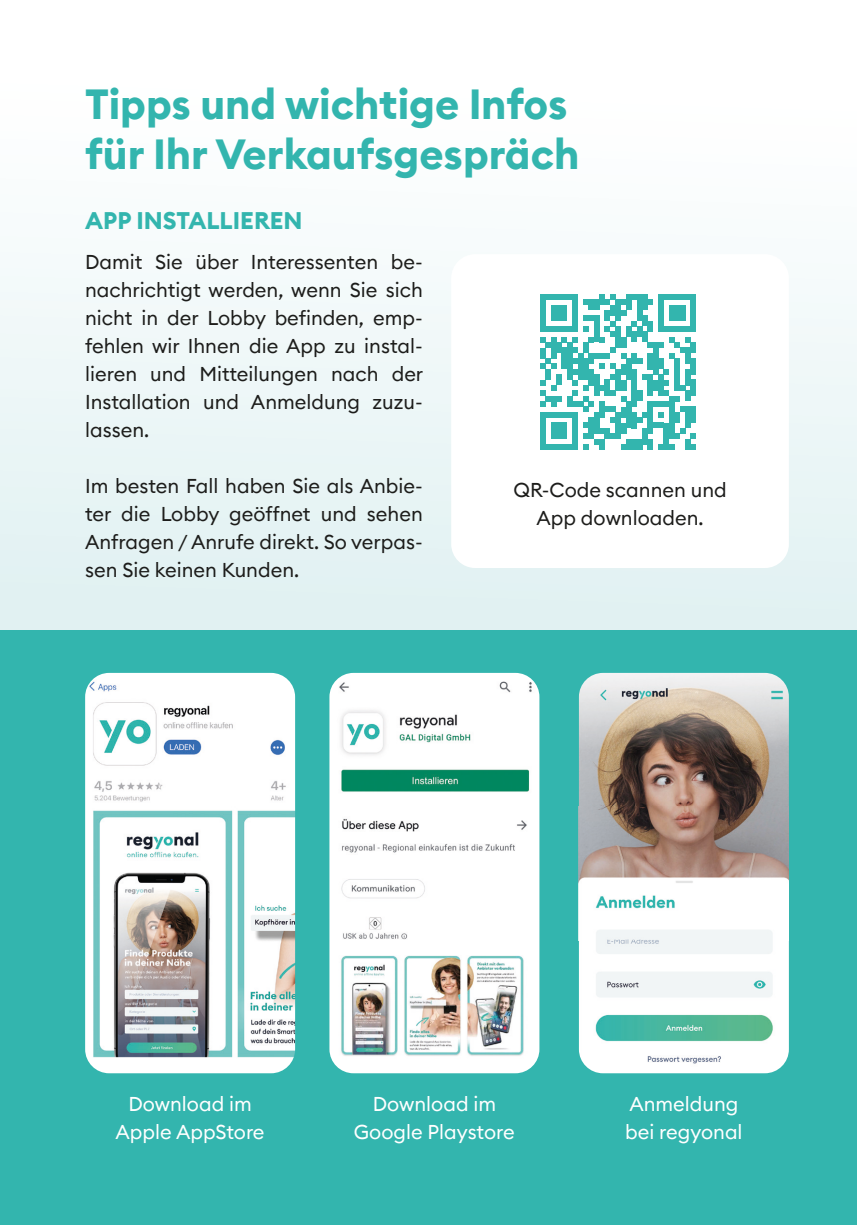
<style>
.page{position:relative;width:857px;height:1225px;background:#fff}
.page>*{position:absolute;margin:0;border:0;box-sizing:border-box;transform-origin:0 0}
.t1{font:700 42px/50.4px "Euclid Circular B";color:#33b5ae}
.t2{font:700 24px "Euclid Circular B";color:#33b5ae}
.t3{font:20px/28px "Euclid Circular B";color:#1d1d1b;text-align:justify}
.t4{font:20px/28px "Euclid Circular B";color:#fff;text-align:center}
</style>
<div class="page">
<svg style="left:0;top:268px;width:856px;height:363px"></svg>
<div style="left:451px;top:254px;width:337px;height:314px;background:#fff;border-radius:24px"></div>
<svg style="left:540px;top:294px;width:155px;height:155px"></svg>
<div style="left:0;top:631px;width:856px;height:594px;background:#33b5ae"></div>
<img style="left:85px;top:673px;width:210px;height:400px">
<img style="left:329px;top:673px;width:210px;height:400px">
<img style="left:578px;top:673px;width:210px;height:400px">
<h1 class="t1" style="left:85px;top:79px;width:495px">Tipps und wichtige Infos für Ihr Verkaufsgespräch</h1>
<p class="t2" style="left:85px;top:205px;width:219px">APP INSTALLIEREN</p>
<p class="t3" style="left:85px;top:248px;width:339px">Damit Sie über Interessenten be&shy;nachrichtigt werden, wenn Sie sich nicht in der Lobby befinden, emp&shy;fehlen wir Ihnen die App zu instal&shy;lieren und Mitteilungen nach der Installation und Anmeldung zuzu&shy;lassen.</p>
<p class="t3" style="left:85px;top:472px;width:339px">Im besten Fall haben Sie als Anbie&shy;ter die Lobby geöffnet und sehen Anfragen / Anrufe direkt. So verpas&shy;sen Sie keinen Kunden.</p>
<p class="t3" style="left:513px;top:476px;width:215px;text-align:center">QR-Code scannen und<br>App downloaden.</p>
<p class="t4" style="left:115px;top:1089px;width:150px">Download im<br>Apple AppStore</p>
<p class="t4" style="left:354px;top:1089px;width:162px">Download im<br>Google Playstore</p>
<p class="t4" style="left:624px;top:1089px;width:119px;text-align:left">Anmeldung bei regyonal</p>
</div>
